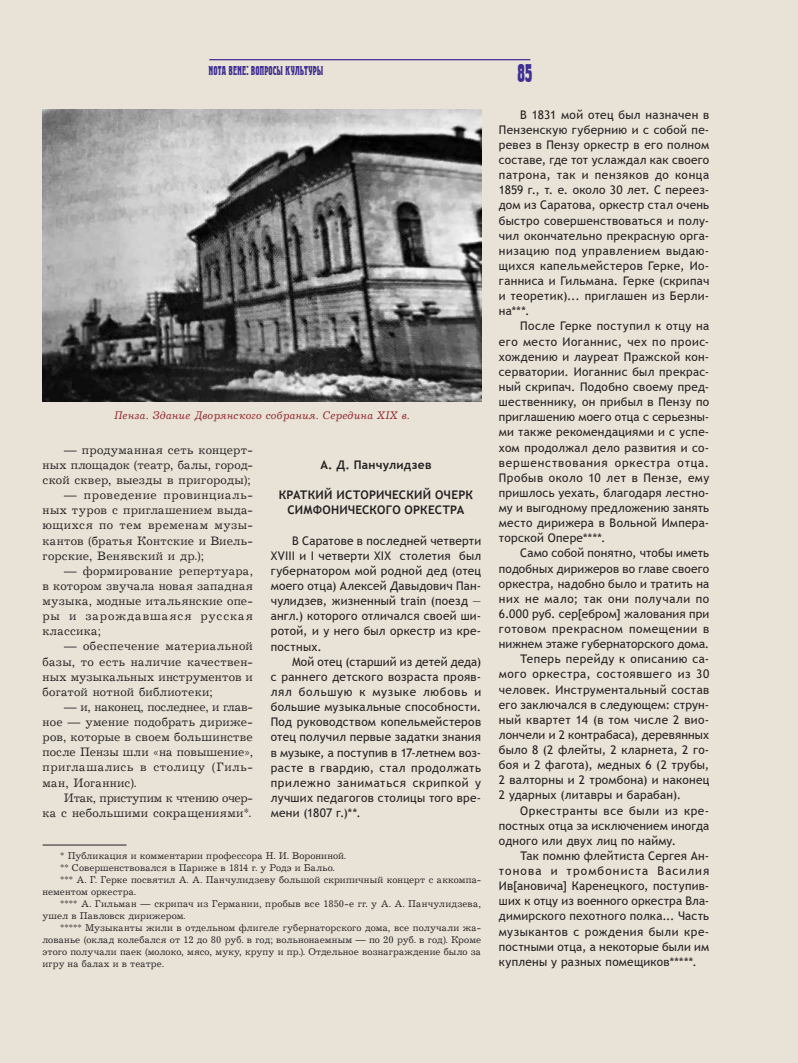
<style>
.page{position:relative;width:798px;height:1063px;background:#fff}
.page>*{position:absolute;margin:0;border:0;box-sizing:border-box;transform-origin:0 0}
.t1{font:25px "Herold DG";color:#402f92}
.t2{font:12.5px/15.1px "Journal Cyrillic";letter-spacing:.02em;color:#231f20;text-align:justify}
.t3{font:12.5px/15.1px "Journal Cyrillic";color:#231f20;text-align:right}
.t4{font:12.5px "Herold DG";letter-spacing:.01em;color:#402f92}
.t5{font:11.88px/15.1px "Trebuchet MS";letter-spacing:.02em;color:#231f20;text-align:justify}
.t6{font:11.88px "Trebuchet MS";letter-spacing:.05em;color:#231f20}
.t7{font:700 11.88px/15.1px "Trebuchet MS";letter-spacing:.015em;color:#231f20;text-align:center}
.t8{font:11.88px "Trebuchet MS";letter-spacing:.045em;color:#231f20}
.t9{font:11.88px "Trebuchet MS";letter-spacing:.095em;color:#231f20}
.t10{font:11.25px "Journal Italic Cyrillic";letter-spacing:.005em;color:#902629}
.t11{font:10px "Journal Cyrillic";letter-spacing:.015em;color:#231f20}
</style>
<div class="page">
<div style="left:0;top:0;width:797px;height:1063px;background:#e8e2d7"></div>
<hr style="left:209px;top:59px;width:321px;height:1px;background:#402f92">
<img style="left:43px;top:110px;width:438px;height:292px">
<hr style="left:43px;top:845px;width:83px;height:1px;background:#231f20">
<p class="t4" style="left:208px;top:63px;width:116px">NOTA BENE: ВОПРОСЫ КУЛЬТУРЫ</p>
<p class="t10" style="left:114px;top:409px;width:297px">Пенза. Здание Дворянского собрания. Середина ХIХ в.</p>
<p class="t2" style="left:43px;top:443px;width:212px;text-indent:21px">— продуманная сеть концерт&shy;ных площадок (театр, балы, город&shy;ской сквер, выезды в пригороды);</p>
<p class="t2" style="left:43px;top:488px;width:212px;text-indent:21px">— проведение провинциаль&shy;ных туров с приглашением выда&shy;ющихся по тем временам музы&shy;кантов (братья Контские и Виель&shy;горские, Венявский и др.);</p>
<p class="t2" style="left:43px;top:564px;width:212px;text-indent:21px">— формирование репертуара, в котором звучала новая западная музыка, модные итальянские опе&shy;ры и зарождавшаяся русская классика;</p>
<p class="t2" style="left:43px;top:639px;width:212px;text-indent:21px">— обеспечение материальной базы, то есть наличие качествен&shy;ных музыкальных инструментов и богатой нотной библиотеки;</p>
<p class="t2" style="left:43px;top:700px;width:212px;text-indent:21px">— и, наконец, последнее, и глав&shy;ное — умение подобрать дириже&shy;ров, которые в своем большинстве после Пензы шли «на повышение», приглашались в столицу (Гиль&shy;ман, Иоганнис).</p>
<p class="t3" style="left:43px;top:790px;width:210px">Итак, приступим к чтению очер-<br>ка с небольшими сокращениями*.</p>
<p class="t7" style="left:320px;top:457px;width:113px">А. Д. Панчулидзев</p>
<p class="t7" style="left:279px;top:488px;width:196px">КРАТКИЙ ИСТОРИЧЕСКИЙ ОЧЕРК<br>СИМФОНИЧЕСКОГО ОРКЕСТРА</p>
<p class="t5" style="left:270px;top:533px;width:212px;text-indent:21px">В Саратове в последней четверти XVIII и I четверти XIX столетия был губернатором мой родной дед (отец моего отца) Алексей Давыдович Пан&shy;чулидзев, жизненный train (поезд — англ.) которого отличался своей ши&shy;ротой, и у него был оркестр из кре&shy;постных.</p>
<p class="t5" style="left:270px;top:654px;width:212px;text-indent:21px">Мой отец (старший из детей деда) с раннего детского возраста прояв&shy;лял большую к музыке любовь и большие музыкальные способности.<br>Под руководством копельмейстеров отец получил первые задатки знания в музыке, а поступив в 17-летнем воз&shy;расте в гвардию, стал продолжать прилежно заниматься скрипкой у лучших педагогов столицы того вре&shy;мени (1807 г.)**.</p>
<p class="t11" style="left:60px;top:850px;width:287px">* Публикация и комментарии профессора Н. И. Ворониной.</p>
<p class="t11" style="left:60px;top:862px;width:276px">** Совершенствовался в Париже в 1814 г. у Родэ и Бальо.</p>
<p class="t11" style="left:60px;top:874px;width:422px">*** А. Г. Герке посвятил А. А. Панчулидзеву большой скрипичный концерт с аккомпа-</p>
<p class="t11" style="left:43px;top:886px;width:95px">нементом оркестра.</p>
<p class="t11" style="left:60px;top:898px;width:422px">**** А. Гильман — скрипач из Германии, пробыв все 1850-е гг. у А. А. Панчулидзева,</p>
<p class="t11" style="left:43px;top:910px;width:144px">ушел в Павловск дирижером.</p>
<p class="t11" style="left:60px;top:922px;width:422px">***** Музыканты жили в отдельном флигеле губернаторского дома, все получали жа-</p>
<p class="t11" style="left:43px;top:934px;width:440px">лованье (оклад колебался от 12 до 80 руб. в год; вольнонаемным — по 20 руб. в год). Кроме</p>
<p class="t11" style="left:43px;top:946px;width:440px">этого получали паек (молоко, мясо, муку, крупу и пр.). Отдельное вознаграждение было за</p>
<p class="t11" style="left:43px;top:958px;width:123px">игру на балах и в театре.</p>
<h1 class="t1" style="left:517px;top:59px;width:16px">85</h1>
<p class="t5" style="left:498px;top:107px;width:212px;text-indent:21px">В 1831 мой отец был назначен в Пензенскую губернию и с собой пе&shy;ревез в Пензу оркестр в его полном составе, где тот услаждал как своего патрона, так и пензяков до конца 1859 г., т. е. около 30 лет. С переез&shy;дом из Саратова, оркестр стал очень быстро совершенствоваться и полу&shy;чил окончательно прекрасную орга&shy;низацию под управлением выдаю&shy;щихся капельмейстеров Герке, Ио&shy;ганниса и Гильмана. Герке (скрипач и теоретик)... приглашен из Берли&shy;на***.</p>
<p class="t5" style="left:498px;top:319px;width:212px;text-indent:21px">После Герке поступил к отцу на его место Иоганнис, чех по проис&shy;хождению и лауреат Пражской кон&shy;серватории. Иоганнис был прекрас&shy;ный скрипач. Подобно своему пред&shy;шественнику, он прибыл в Пензу по приглашению моего отца с серьезны&shy;ми также рекомендациями и с успе&shy;хом продолжал дело развития и со&shy;вершенствования оркестра отца.<br>Пробыв около 10 лет в Пензе, ему пришлось уехать, благодаря лестно&shy;му и выгодному предложению занять место дирижера в Вольной Импера&shy;торской Опере****.</p>
<p class="t5" style="left:520px;top:546px;width:190px">Само собой понятно, чтобы иметь</p>
<p class="t5" style="left:498px;top:561px;width:212px">подобных дирижеров во главе своего</p>
<p class="t5" style="left:498px;top:576px;width:212px">оркестра, надобно было и тратить на</p>
<p class="t6" style="left:498px;top:591px;width:212px">них не мало; так они получали по</p>
<p class="t5" style="left:498px;top:606px;width:212px">6.000 руб. сер[ебром] жалования при</p>
<p class="t6" style="left:498px;top:621px;width:212px">готовом прекрасном помещении в</p>
<p class="t5" style="left:498px;top:636px;width:212px">нижнем этаже губернаторского дома.</p>
<p class="t5" style="left:520px;top:651px;width:190px">Теперь перейду к описанию са-</p>
<p class="t6" style="left:498px;top:667px;width:212px">мого оркестра, состоявшего из 30</p>
<p class="t5" style="left:498px;top:682px;width:212px">человек. Инструментальный состав</p>
<p class="t5" style="left:498px;top:697px;width:212px">его заключался в следующем: струн-</p>
<p class="t5" style="left:498px;top:712px;width:212px">ный квартет 14 (в том числе 2 вио-</p>
<p class="t5" style="left:498px;top:727px;width:212px">лончели и 2 контрабаса), деревянных</p>
<p class="t5" style="left:498px;top:742px;width:212px">было 8 (2 флейты, 2 кларнета, 2 го-</p>
<p class="t5" style="left:498px;top:757px;width:212px">боя и 2 фагота), медных 6 (2 трубы,</p>
<p class="t5" style="left:498px;top:772px;width:212px">2 валторны и 2 тромбона) и наконец</p>
<p class="t5" style="left:498px;top:788px;width:184px">2 ударных (литавры и барабан).</p>
<p class="t6" style="left:520px;top:803px;width:190px">Оркестранты все были из кре-</p>
<p class="t5" style="left:498px;top:818px;width:212px">постных отца за исключением иногда</p>
<p class="t5" style="left:498px;top:833px;width:179px">одного или двух лиц по найму.</p>
<p class="t5" style="left:520px;top:848px;width:190px">Так помню флейтиста Сергея Ан-</p>
<p class="t9" style="left:498px;top:863px;width:212px">тонова и тромбониста Василия</p>
<p class="t5" style="left:498px;top:878px;width:212px">Ив[ановича] Каренецкого, поступив-</p>
<p class="t5" style="left:498px;top:894px;width:212px">ших к отцу из военного оркестра Вла-</p>
<p class="t5" style="left:498px;top:909px;width:212px">димирского пехотного полка... Часть</p>
<p class="t8" style="left:498px;top:924px;width:212px">музыкантов с рождения были кре-</p>
<p class="t5" style="left:498px;top:939px;width:212px">постными отца, а некоторые были им</p>
<p class="t5" style="left:498px;top:954px;width:199px">куплены у разных помещиков*****.</p>
</div>
